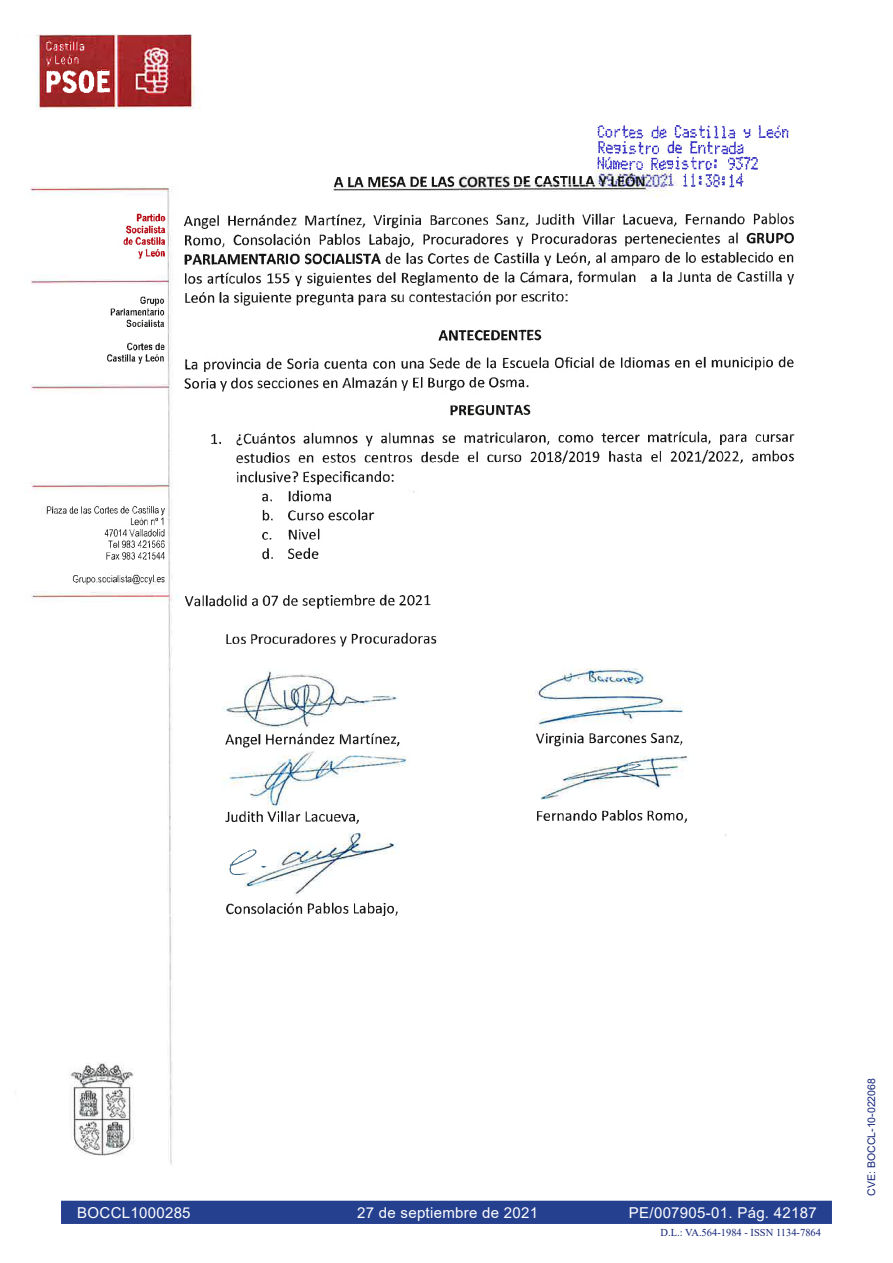
<style>
.page{position:relative;width:893px;height:1263px;background:#fff}
.page>*{position:absolute;margin:0;border:0;box-sizing:border-box;transform-origin:0 0}
.E_CVE{font:15px "Arial";letter-spacing:.02em;color:#fff}
.t1{font:10.5px "Times New Roman";color:#132477}
.t2{font:10.5px "Arial";color:#132477}
</style>
<div class="page">
<div style="left:60px;top:1200px;width:773px;height:25px;background:#25408f"></div>
<div style="left:60px;top:1199px;width:773px;height:26px;border:2px solid #fff"></div>
<img style="left:30px;top:34px;width:750px;height:1130px">
<img style="left:45px;top:41px;width:66px;height:52px">
<img style="left:598px;top:126px;width:191px;height:44px">
<img style="left:48px;top:177px;width:747px;height:739px">
<img style="left:683px;top:172px;width:62px;height:16px">
<img style="left:228px;top:762px;width:424px;height:113px">
<div style="left:193px;top:15px;width:688px;height:70px;background:#fff"></div>
<div style="left:176px;top:944px;width:688px;height:239px;background:#fff"></div>
<p class="E_CVE" style="left:77px;top:1202px;width:115px">BOCCL1000285</p>
<p class="E_CVE" style="left:357px;top:1202px;width:183px">27 de septiembre de 2021</p>
<p class="E_CVE" style="left:629px;top:1202px;width:189px">PE/007905-01. Pág. 42187</p>
<p class="t1" style="left:661px;top:1225px;width:162px">D.L.: VA.564-1984 - ISSN 1134-7864</p>
<p class="t2" style="left:864px;top:1195px;width:119px;rotate:-90deg">CVE: BOCCL-10-022068</p>
</div>
